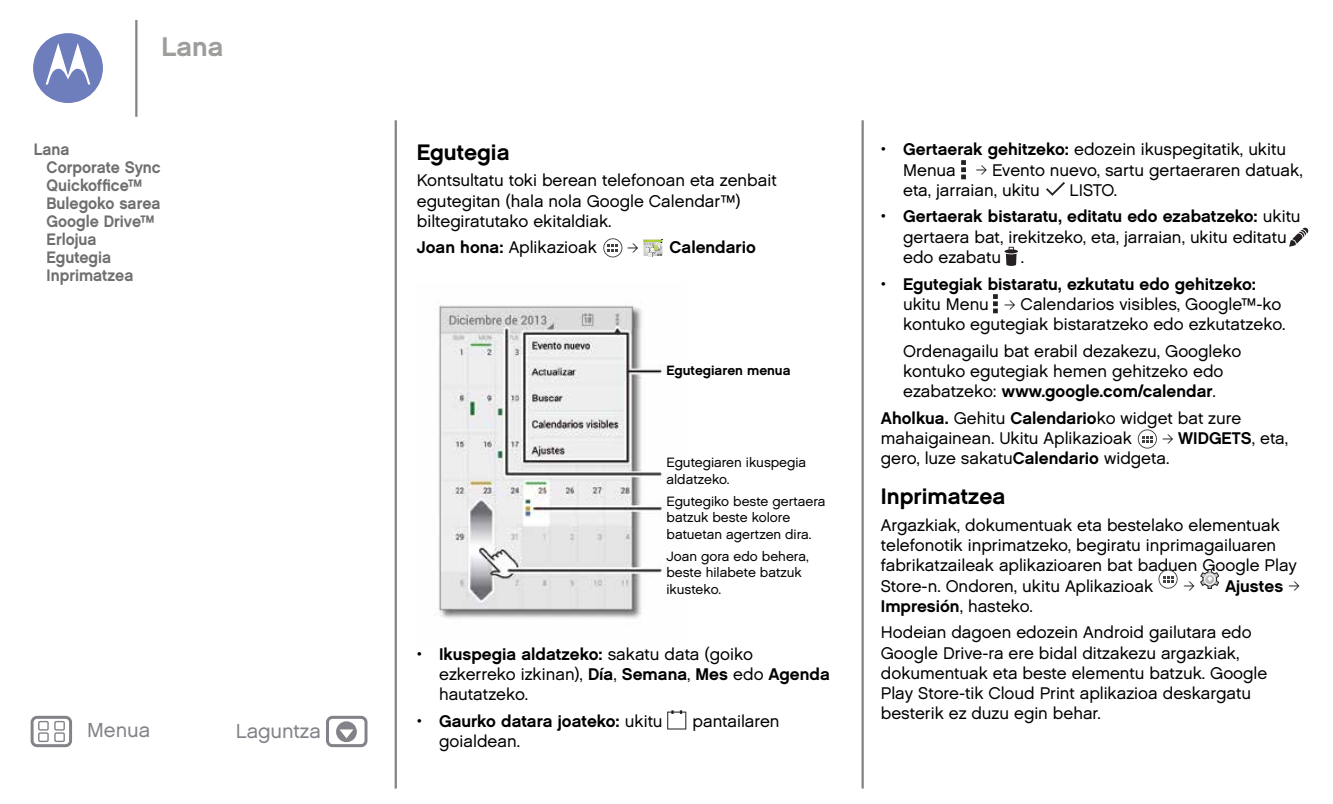
<style>
.page{position:relative;width:1333px;height:804px;background:#fff}
.page>*{position:absolute;margin:0;border:0;box-sizing:border-box;transform-origin:0 0}
.t1{font:27px "Chalet New York Nineteen Sixty";color:#9d9d9c}
.t2{font:22.28px "Chalet New York Nineteen Sixty";color:#000}
.t3{font:20.25px "Chalet London Nineteen Sixty";letter-spacing:-.005em;color:#828289}
.t4{font:16.88px/20.2px "Chalet London Nineteen Sixty";color:#000}
.t5{font:16.88px "Chalet New York Nineteen Sixty";color:#000}
.t6{font:16.65px/18px "Chalet New York Nineteen Sixty";color:#706f6f;scale:.94 1}
.t7{font:13.5px/16.2px "Chalet London Nineteen Sixty";color:#000}
.t8{font:13.5px "Chalet New York Nineteen Sixty";color:#000}
.s1{font-family:"Chalet New York Nineteen Sixty"}
.s2{font-family:"DINOT";font-size:11.25px}
.s3{font-family:"Chalet London Nineteen Sixty"}
</style>
<div class="page">
<hr style="left:395px;top:120px;width:2px;height:668px;background:#828289">
<hr style="left:862px;top:120px;width:2px;height:668px;background:#828289">
<svg style="left:33px;top:33px;width:70px;height:70px"></svg>
<hr style="left:135px;top:20px;width:2px;height:97px;background:#828289">
<div style="left:31px;top:715px;width:41px;height:32px;border:2px solid #828289;border-radius:5px"></div>
<svg style="left:32px;top:717px;width:39px;height:29px"></svg>
<svg style="left:326px;top:715px;width:42px;height:33px"></svg>
<img style="left:434px;top:305px;width:235px;height:314px">
<svg style="left:603px;top:238px;width:19px;height:19px"></svg>
<svg style="left:643px;top:239px;width:20px;height:18px"></svg>
<svg style="left:667px;top:710px;width:19px;height:19px"></svg>
<svg style="left:961px;top:160px;width:5px;height:19px"></svg>
<svg style="left:1046px;top:182px;width:19px;height:14px"></svg>
<svg style="left:1289px;top:228px;width:19px;height:19px"></svg>
<svg style="left:1005px;top:247px;width:13px;height:19px"></svg>
<svg style="left:993px;top:294px;width:5px;height:19px"></svg>
<svg style="left:1138px;top:429px;width:19px;height:19px"></svg>
<svg style="left:1159px;top:569px;width:19px;height:19px"></svg>
<svg style="left:1201px;top:569px;width:18px;height:19px"></svg>
<h1 class="t1" style="left:161px;top:30px;width:64px">Lana</h1>
<p class="t6" style="left:47px;top:140px;width:123px;text-indent:-13px">Lana<br>Corporate Sync<br>Quickoffice™<br>Bulegoko sarea<br>Google Drive™<br>Erlojua<br>Egutegia<br>Inprimatzea</p>
<h2 class="t2" style="left:417px;top:138px;width:94px">Egutegia</h2>
<p class="t4" style="left:417px;top:170px;width:361px">Kontsultatu toki berean telefonoan eta zenbait egutegitan (hala nola Google Calendar™) biltegiratutako ekitaldiak.</p>
<p class="t4" style="left:417px;top:237px;width:182px"><span class="s1">Joan hona:</span> Aplikazioak</p>
<p class="t5" style="left:627px;top:237px;width:130px"><span class="s2">→</span> Calendario</p>
<p class="t8" style="left:666px;top:362px;width:126px">Egutegiaren menua</p>
<p class="t3" style="left:87px;top:718px;width:65px">Menua</p>
<p class="t3" style="left:236px;top:718px;width:87px">Laguntza</p>
<p class="t7" style="left:666px;top:454px;width:141px">Egutegiaren ikuspegia aldatzeko.</p>
<p class="t7" style="left:666px;top:493px;width:160px">Egutegiko beste gertaera batzuk beste kolore batuetan agertzen dira.</p>
<p class="t7" style="left:666px;top:548px;width:144px">Joan gora edo behera, beste hilabete batzuk ikusteko.</p>
<p class="t5" style="left:417px;top:643px;width:338px">• Ikuspegia aldatzeko: <span class="s3">sakatu data (goiko</span></p>
<p class="t4" style="left:439px;top:664px;width:392px">ezkerreko izkinan), <span class="s1">Día</span>, <span class="s1">Semana</span>, <span class="s1">Mes</span> edo <span class="s1">Agenda </span>hautatzeko.</p>
<p class="t5" style="left:417px;top:710px;width:247px">• Gaurko datara joateko: <span class="s3">ukitu</span></p>
<p class="t4" style="left:693px;top:710px;width:89px">pantailaren</p>
<p class="t4" style="left:439px;top:731px;width:82px">goialdean.</p>
<p class="t4" style="left:903px;top:139px;width:401px;text-indent:-22px"><span class="s1">• Gertaerak gehitzeko:</span> edozein ikuspegitatik, ukitu<br>Menua <span class="s2">→</span> Evento nuevo, sartu gertaeraren datuak, eta, jarraian, ukitu</p>
<p class="t4" style="left:1070px;top:180px;width:49px">LISTO.</p>
<p class="t5" style="left:881px;top:206px;width:421px">• Gertaerak bistaratu, editatu edo ezabatzeko: <span class="s3">ukitu</span></p>
<p class="t4" style="left:903px;top:227px;width:385px">gertaera bat, irekitzeko, eta, jarraian, ukitu editatu edo ezabatu .</p>
<p class="t5" style="left:881px;top:273px;width:377px">• Egutegiak bistaratu, ezkutatu edo gehitzeko:</p>
<p class="t4" style="left:903px;top:294px;width:384px">ukitu Menu <span class="s2">→</span> Calendarios visibles, Google™-ko kontuko egutegiak bistaratzeko edo ezkutatzeko.</p>
<p class="t4" style="left:903px;top:341px;width:340px">Ordenagailu bat erabil dezakezu, Googleko kontuko egutegiak hemen gehitzeko edo</p>
<p class="t5" style="left:903px;top:381px;width:314px"><span class="s3">ezabatzeko:</span> www.google.com/calendar<span class="s3">.</span></p>
<p class="t4" style="left:881px;top:408px;width:362px"><span class="s1">Aholkua.</span> Gehitu <span class="s1">Calendario</span>ko widget bat zure mahaigainean. Ukitu Aplikazioak</p>
<p class="t5" style="left:1162px;top:428px;width:128px"><span class="s2">→</span> WIDGETS<span class="s3">, eta,</span></p>
<p class="t4" style="left:881px;top:448px;width:290px">gero, luze sakatu<span class="s1">Calendario</span> widgeta.</p>
<h2 class="t2" style="left:881px;top:483px;width:126px">Inprimatzea</h2>
<p class="t4" style="left:881px;top:514px;width:418px">Argazkiak, dokumentuak eta bestelako elementuak telefonotik inprimatzeko, begiratu inprimagailuaren fabrikatzaileak aplikazioaren bat baduen Google Play Store-n. Ondoren, ukitu Aplikazioak</p>
<p class="t5" style="left:1183px;top:575px;width:118px"><span class="s2">→</span> Ajustes <span class="s2">→</span></p>
<p class="t5" style="left:881px;top:595px;width:154px">Impresión<span class="s3">, hasteko.</span></p>
<p class="t4" style="left:881px;top:622px;width:388px">Hodeian dagoen edozein Android gailutara edo Google Drive-ra ere bidal ditzakezu argazkiak, dokumentuak eta beste elementu batzuk. Google Play Store-tik Cloud Print aplikazioa deskargatu besterik ez duzu egin behar.</p>
</div>
